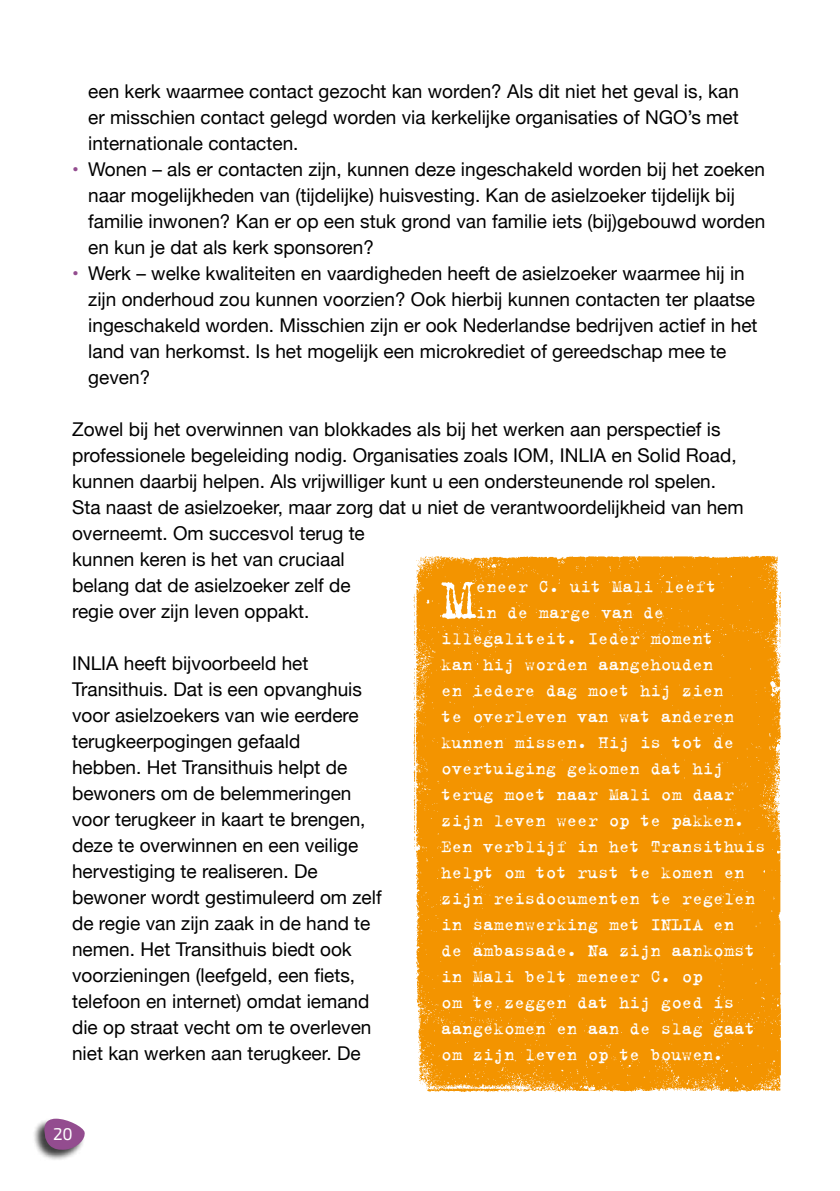
<style>
.page{position:relative;width:840px;height:1191px;background:#fff}
.page>*{position:absolute;margin:0;border:0;box-sizing:border-box;transform-origin:0 0}
.t1{font:64.4px "Trixie";color:#fff}
.t2{font:19px/26px "Helvetica Neue";color:#000}
.t3{font:19px "Trixie";color:#fff}
.t4{font:17px "Exo 2.0";color:#fff}
.s1{color:#934c8f}
</style>
<div class="page">
<div style="left:413px;top:556px;width:368px;height:536px;background:#f39400"></div>
<div style="left:32px;top:1118px;width:53px;height:43px;background:#000;opacity:.75"></div>
<svg style="left:43px;top:1118px;width:42px;height:32px"></svg>
<p class="t2" style="left:88px;top:79px;width:651px;text-align:justify">een kerk waarmee contact gezocht kan worden? Als dit niet het geval is, kan er misschien contact gelegd worden via kerkelijke organisaties of NGO’s met internationale contacten.</p>
<p class="t2" style="left:88px;top:157px;width:678px;text-indent:-16px"><span class="s1">•</span> Wonen – als er contacten zijn, kunnen deze ingeschakeld worden bij het zoeken naar mogelijkheden van (tijdelijke) huisvesting. Kan de asielzoeker tijdelijk bij familie inwonen? Kan er op een stuk grond van familie iets (bij)gebouwd worden en kun je dat als kerk sponsoren?</p>
<p class="t2" style="left:88px;top:261px;width:670px;text-indent:-16px"><span class="s1">•</span> Werk – welke kwaliteiten en vaardigheden heeft de asielzoeker waarmee hij in zijn onderhoud zou kunnen voorzien? Ook hierbij kunnen contacten ter plaatse ingeschakeld worden. Misschien zijn er ook Nederlandse bedrijven actief in het land van herkomst. Is het mogelijk een microkrediet of gereedschap mee te geven?</p>
<p class="t2" style="left:72px;top:417px;width:672px">Zowel bij het overwinnen van blokkades als bij het werken aan perspectief is professionele begeleiding nodig. Organisaties zoals IOM, INLIA en Solid Road, kunnen daarbij helpen. Als vrijwilliger kunt u een ondersteunende rol spelen.<br>Sta naast de asielzoeker, maar zorg dat u niet de verantwoordelijkheid van hem overneemt. Om succesvol terug te<br>kunnen keren is het van cruciaal<br>belang dat de asielzoeker zelf de<br>regie over zijn leven oppakt.</p>
<p class="t2" style="left:72px;top:651px;width:311px">INLIA heeft bijvoorbeeld het Transithuis. Dat is een opvanghuis voor asielzoekers van wie eerdere terugkeerpogingen gefaald<br>hebben. Het Transithuis helpt de bewoners om de belemmeringen voor terugkeer in kaart te brengen, deze te overwinnen en een veilige hervestiging te realiseren. De bewoner wordt gestimuleerd om zelf de regie van zijn zaak in de hand te nemen. Het Transithuis biedt ook voorzieningen (leefgeld, een fiets, telefoon en internet) omdat iemand die op straat vecht om te overleven niet kan werken aan terugkeer. De</p>
<h1 class="t1" style="left:440px;top:557px;width:37px">M</h1>
<p class="t3" style="left:475px;top:574px;width:242px">eneer C. uit Mali leeft</p>
<p class="t3" style="left:475px;top:600px;width:190px">in de marge van de</p>
<p class="t3" style="left:441px;top:626px;width:273px">illegaliteit. Ieder moment</p>
<p class="t3" style="left:441px;top:652px;width:273px">kan hij worden aangehouden</p>
<p class="t3" style="left:441px;top:678px;width:284px">en iedere dag moet hij zien</p>
<p class="t3" style="left:441px;top:704px;width:294px">te overleven van wat anderen</p>
<p class="t3" style="left:441px;top:730px;width:294px">kunnen missen. Hij is tot de</p>
<p class="t3" style="left:441px;top:756px;width:284px">overtuiging gekomen dat hij</p>
<p class="t3" style="left:441px;top:782px;width:294px">terug moet naar Mali om daar</p>
<p class="t3" style="left:441px;top:808px;width:305px">zijn leven weer op te pakken.</p>
<p class="t3" style="left:441px;top:834px;width:325px">Een verblijf in het Transithuis</p>
<p class="t3" style="left:441px;top:860px;width:305px">helpt om tot rust te komen en</p>
<p class="t3" style="left:441px;top:886px;width:315px">zijn reisdocumenten te regelen</p>
<p class="t3" style="left:441px;top:912px;width:294px">in samenwerking met INLIA en</p>
<p class="t3" style="left:441px;top:938px;width:315px">de ambassade. Na zijn aankomst</p>
<p class="t3" style="left:441px;top:964px;width:263px">in Mali belt meneer C. op</p>
<p class="t3" style="left:441px;top:990px;width:294px">om te zeggen dat hij goed is</p>
<p class="t3" style="left:441px;top:1016px;width:315px">aangekomen en aan de slag gaat</p>
<p class="t3" style="left:441px;top:1042px;width:284px">om zijn leven op te bouwen.</p>
<p class="t4" style="left:53px;top:1124px;width:21px">20</p>
</div>
